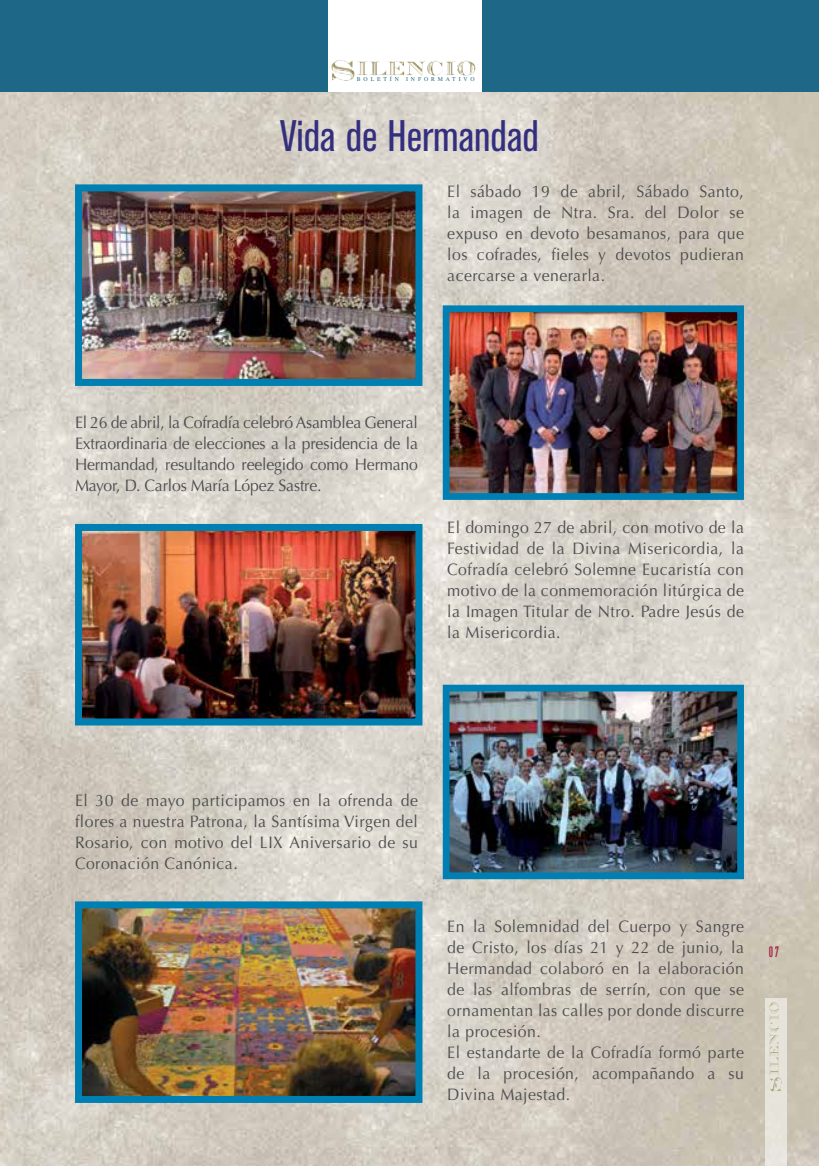
<style>
.page{position:relative;width:819px;height:1166px;background:#fff}
.page>*{position:absolute;margin:0;border:0;box-sizing:border-box;transform-origin:0 0}
.t1{font:condensed 43.75px "Akzidenz Grotesk BE";color:#342e7f}
.t2{font:16.62px/21px "Optima";letter-spacing:.03em;color:#4d4d4f;text-align:justify;scale:.95 1}
.t3{font:14.88px "Industria Solid A";color:#a31c41}
.t4{font:5.95px "Times";letter-spacing:.5em;color:#1f6786}
</style>
<div class="page">
<img style="left:0;top:92px;width:819px;height:1074px">
<div style="left:0;top:0;width:819px;height:92px;background:#1f6786"></div>
<div style="left:328px;top:0;width:153px;height:92px;background:#fff"></div>
<svg style="left:765px;top:998px;width:21px;height:168px;background:#e4e1d7"></svg>
<img style="left:331px;top:60px;width:20px;height:20px">
<svg style="left:769px;top:1002px;width:9px;height:12px"></svg>
<img style="left:83px;top:192px;width:331px;height:186px">
<div style="left:75px;top:184px;width:347px;height:202px;border:7px solid #0080b2"></div>
<img style="left:83px;top:532px;width:331px;height:185px">
<div style="left:75px;top:524px;width:347px;height:201px;border:7px solid #0080b2"></div>
<img style="left:83px;top:909px;width:331px;height:186px">
<div style="left:75px;top:901px;width:347px;height:202px;border:7px solid #0080b2"></div>
<img style="left:450px;top:313px;width:286px;height:179px">
<div style="left:442px;top:305px;width:302px;height:195px;border:7px solid #0080b2"></div>
<img style="left:450px;top:693px;width:286px;height:178px">
<div style="left:442px;top:685px;width:302px;height:194px;border:7px solid #0080b2"></div>
<p class="t4" style="left:357px;top:75px;width:119px">BOLETÍN INFORMATIVO</p>
<h1 class="t1" style="left:280px;top:111px;width:260px">Vida de Hermandad</h1>
<p class="t2" style="left:447px;top:181px;width:314px">El sábado 19 de abril, Sábado Santo, la imagen de Ntra. Sra. del Dolor se expuso en devoto besamanos, para que los cofrades, fieles y devotos pudieran acercarse a venerarla.</p>
<p class="t2" style="left:75px;top:412px;width:362px">El 26 de abril, la Cofradía celebró Asamblea General Extraordinaria de elecciones a la presidencia de la Hermandad, resultando reelegido como Hermano Mayor, D. Carlos María López Sastre.</p>
<p class="t2" style="left:447px;top:517px;width:314px">El domingo 27 de abril, con motivo de la Festividad de la Divina Misericordia, la Cofradía celebró Solemne Eucaristía con motivo de la conmemoración litúrgica de la Imagen Titular de Ntro. Padre Jesús de la Misericordia.</p>
<p class="t2" style="left:75px;top:790px;width:362px">El 30 de mayo participamos en la ofrenda de flores a nuestra Patrona, la Santísima Virgen del Rosario, con motivo del LIX Aniversario de su Coronación Canónica.</p>
<p class="t2" style="left:447px;top:916px;width:314px;text-align:left">En la Solemnidad del Cuerpo y Sangre de Cristo, los días 21 y 22 de junio, la<br>Hermandad colaboró en la elaboración de las alfombras de serrín, con que se ornamentan las calles por donde discurre la procesión.<br>El estandarte de la Cofradía formó parte de la procesión, acompañando a su<br>Divina Majestad.</p>
<p class="t3" style="left:768px;top:943px;width:12px">07</p>
</div>
